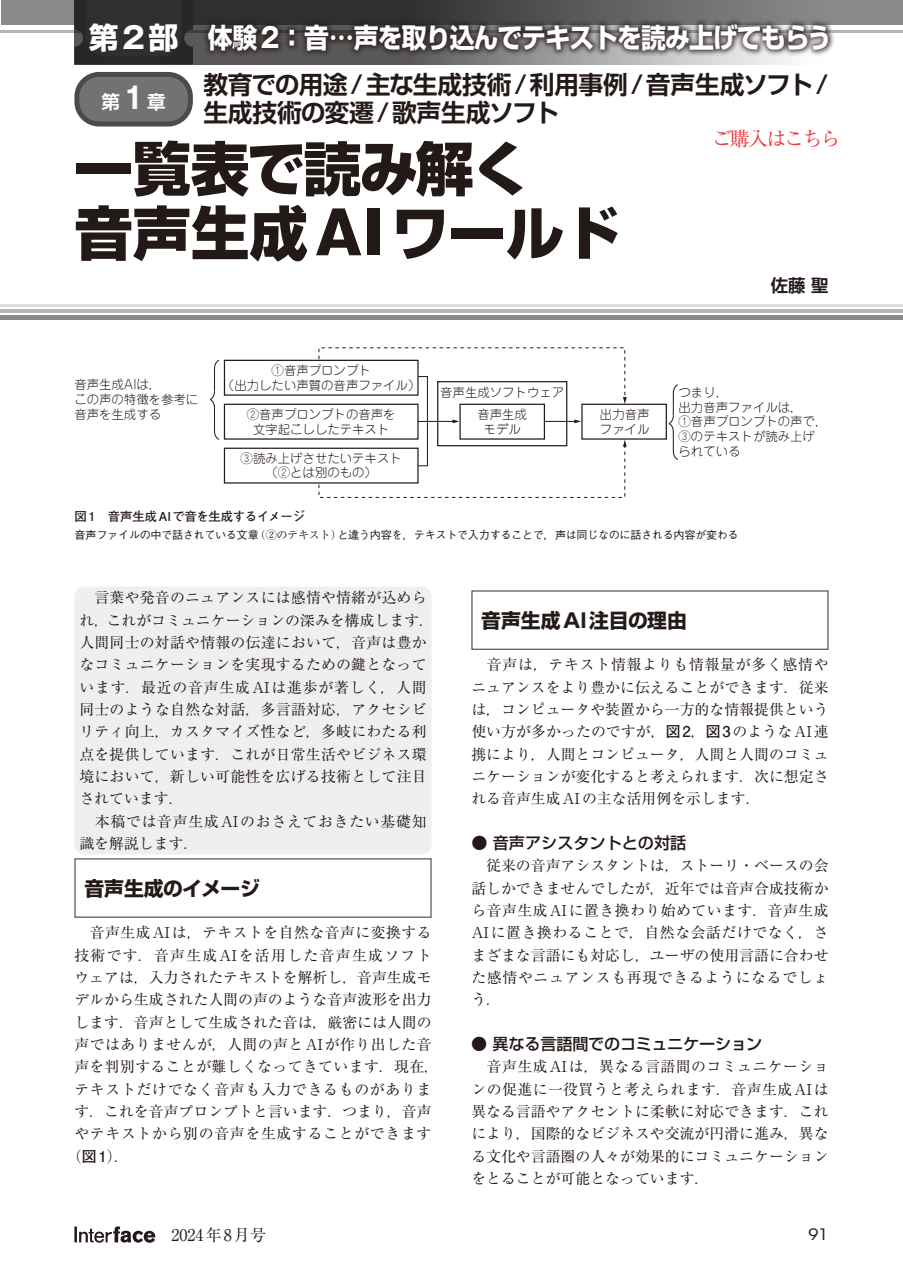
<style>
.page{position:relative;width:903px;height:1275px;background:#fff}
.page>*{position:absolute;margin:0;border:0;box-sizing:border-box;transform-origin:0 0}
.t1{font:800 58.27px/64.4px "Shin Go Pro";letter-spacing:-.035em;color:#231916}
.t2{font:700 27.3px "Shin Go Pro";letter-spacing:-.035em;color:#fff;scale:.91 1}
.t3{font:700 24.85px/28.5px "Shin Go Pro De";letter-spacing:-.015em;color:#231916}
.t4{font:700 19.78px "Shin Go Pro";color:#231916}
.t5{font:700 19.78px "Shin Go Pro";letter-spacing:-.02em;color:#231916}
.t6{font:19.78px "Ryumin Pr 6 N";letter-spacing:-.09em;color:#ee383d}
.t7{font:700 18.55px "Shin Go Pro De";color:#fff}
.t8{font:700 17.32px "Shin Go Pro De";color:#231916}
.t9{font:500 16.1px "Shin Go Pro";letter-spacing:-.01em;color:#231916}
.t10{font:16.1px "Ryumin Pro";color:#231916}
.t11{font:15.58px "ITC Avant Garde Std";color:#231916;scale:1.11 1}
.t12{font:14.88px/22.4px "Ryumin Pro";letter-spacing:.015em;color:#231916;text-align:justify}
.t13{font:14.88px "Ryumin Pro";letter-spacing:.045em;color:#231916}
.t14{font:14.88px "Ryumin Pro";letter-spacing:.085em;color:#231916}
.t15{font:300 12.42px/14.9px "Jun 101 Pro";color:#231916}
.t16{font:700 12.42px "Futo Go B101 Pro";letter-spacing:-.02em;color:#231916}
.t17{font:500 11.2px "Gothic BBB Pro";letter-spacing:-.035em;color:#231916}
.s1{font-size:29.75px}
.s2{font-family:"Gothic MB101 Pro";font-size:29.75px}
.s3{font-family:"Gothic MB101 Pro"}
.s4{font-family:"Gothic MB101 Pro De";font-size:29.75px}
.s5{font-family:"Gothic MB101 Pro De"}
.s6{font-family:"Ryumin Pro";font-weight:400}
.s7{font-family:"Futo Go B101 Pro";font-weight:700}
</style>
<div class="page">
<svg style="left:74px;top:1226px;width:81px;height:17px"></svg>
<hr style="left:0;top:30px;width:903px;height:2px;background:#b5b5b6">
<div style="left:1px;top:0;width:902px;height:25px;background:#898989"></div>
<hr style="left:0;top:309px;width:903px;height:4px;background:#b5b5b6">
<div style="left:0;top:315px;width:903px;height:5px;background:#898989"></div>
<hr style="left:0;top:304px;width:903px;height:2px;background:#dcdddd">
<div style="left:74px;top:587px;width:358px;height:267px;background:#efeff0;border-radius:10px"></div>
<div style="left:74px;top:858px;width:358px;height:60px;border:1px solid #595857"></div>
<div style="left:471px;top:590px;width:357px;height:60px;border:1px solid #595857"></div>
<hr style="left:418px;top:421px;width:36px;height:1px;background:#231916">
<svg style="left:452px;top:419px;width:7px;height:4px"></svg>
<hr style="left:545px;top:421px;width:30px;height:1px;background:#231916">
<svg style="left:574px;top:419px;width:7px;height:4px"></svg>
<div style="left:224px;top:360px;width:195px;height:36px;border:1px solid #231916"></div>
<div style="left:224px;top:404px;width:195px;height:36px;border:1px solid #231916"></div>
<div style="left:459px;top:404px;width:86px;height:36px;border:1px solid #231916"></div>
<div style="left:581px;top:404px;width:86px;height:36px;border:1px solid #231916"></div>
<div style="left:224px;top:448px;width:195px;height:36px;border:1px solid #231916"></div>
<div style="left:418px;top:376px;width:10px;height:90px;border:1px solid #231916"></div>
<svg style="left:668px;top:384px;width:10px;height:76px"></svg>
<svg style="left:209px;top:360px;width:11px;height:80px"></svg>
<svg style="left:318px;top:347px;width:309px;height:57px"></svg>
<svg style="left:318px;top:440px;width:309px;height:58px"></svg>
<svg style="left:74px;top:0;width:829px;height:64px"></svg>
<div style="left:201px;top:17px;width:634px;height:40px;background:#231916;opacity:.75"></div>
<div style="left:77px;top:74px;width:113px;height:50px;background:#727272;border-radius:22px"></div>
<div style="left:74px;top:72px;width:119px;height:54px;border:5px solid #4d4a4a;border-radius:22px"></div>
<h2 class="t2" style="left:89px;top:16px;width:818px"><span class="s1">第</span> <span class="s2">2</span> <span class="s1">部</span> 体験 <span class="s3">2：</span>音<span class="s3">…</span>声を取り込んでテキストを読み上げてもらう</h2>
<p class="t7" style="left:101px;top:87px;width:66px">第<span class="s4">1</span>章</p>
<h3 class="t3" style="left:203px;top:67px;width:626px">教育での用途<span class="s5">/</span>主な生成技術<span class="s5">/</span>利用事例<span class="s5">/</span>音声生成ソフト<span class="s5">/</span>生成技術の変遷<span class="s5">/</span>歌声生成ソフト</h3>
<h1 class="t1" style="left:74px;top:130px;width:547px">一覧表で読み解く<br>音声生成<span class="s3">AI</span>ワールド</h1>
<p class="t15" style="left:272px;top:362px;width:101px">①音声プロンプト</p>
<p class="t15" style="left:74px;top:375px;width:89px">音声生成AIは，</p>
<p class="t15" style="left:222px;top:376px;width:200px">（出力したい声質の音声ファイル）</p>
<p class="t15" style="left:74px;top:390px;width:126px">この声の特徴を参考に音声を生成する</p>
<p class="t15" style="left:440px;top:383px;width:126px">音声生成ソフトウェア</p>
<p class="t15" style="left:247px;top:406px;width:150px;text-align:center">②音声プロンプトの音声を文字起こししたテキスト</p>
<p class="t15" style="left:477px;top:405px;width:51px;text-align:center">音声生成モデル</p>
<p class="t15" style="left:241px;top:449px;width:163px;text-align:center">③読み上げさせたいテキスト（②とは別のもの）</p>
<p class="t15" style="left:600px;top:405px;width:51px">出力音声ファイル</p>
<h3 class="t6" style="left:712px;top:123px;width:130px">ご購入はこちら</h3>
<p class="t8" style="left:771px;top:271px;width:59px">佐藤 聖</p>
<p class="t15" style="left:678px;top:383px;width:150px">つまり，<br>出力音声ファイルは，<br>①音声プロンプトの声で，<br>③のテキストが読み上げられている</p>
<p class="t16" style="left:74px;top:507px;width:232px">図 1　音声生成AIで音を生成するイメージ</p>
<p class="t17" style="left:74px;top:526px;width:666px">音声ファイルの中で話されている文章<span class="s6">（②のテキスト）</span>と違う内容を，テキストで入力することで，声は同じなのに話される内容が変わる</p>
<p class="t12" style="left:79px;top:586px;width:356px;text-align:left">　言葉や発音のニュアンスには感情や情緒が込められ，これがコミュニケーションの深みを構成します．人間同士の対話や情報の伝達において，音声は豊かなコミュニケーションを実現するための鍵となっています．最近の音声生成AIは進歩が著しく，人間同士のような自然な対話，多言語対応，アクセシビリティ向上，カスタマイズ性など，多岐にわたる利点を提供しています．これが日常生活やビジネス環境において，新しい可能性を広げる技術として注目されています．<br>　本稿では音声生成AIのおさえておきたい基礎知識を解説します．</p>
<h3 class="t5" style="left:84px;top:872px;width:177px">音声生成のイメージ</h3>
<p class="t12" style="left:74px;top:920px;width:359px">　音声生成AIは，テキストを自然な音声に変換する</p>
<p class="t14" style="left:74px;top:943px;width:359px">技術です．音声生成AIを活用した音声生成ソフト</p>
<p class="t12" style="left:74px;top:965px;width:359px">ウェアは，入力されたテキストを解析し，音声生成モ</p>
<p class="t12" style="left:74px;top:987px;width:359px">デルから生成された人間の声のような音声波形を出力</p>
<p class="t12" style="left:74px;top:1010px;width:359px">します．音声として生成された音は，厳密には人間の</p>
<p class="t12" style="left:74px;top:1032px;width:359px">声ではありませんが，人間の声とAIが作り出した音</p>
<p class="t12" style="left:74px;top:1054px;width:366px">声を判別することが難しくなってきています．現在，</p>
<p class="t13" style="left:74px;top:1077px;width:359px">テキストだけでなく音声も入力できるものがありま</p>
<p class="t12" style="left:74px;top:1099px;width:359px">す．これを音声プロンプトと言います．つまり，音声</p>
<p class="t13" style="left:74px;top:1122px;width:359px">やテキストから別の音声を生成することができます</p>
<p class="t12" style="left:67px;top:1144px;width:64px">（<span class="s7">図1</span>）．</p>
<h3 class="t4" style="left:481px;top:604px;width:207px">音声生成AI注目の理由</h3>
<p class="t12" style="left:471px;top:653px;width:359px">　音声は，テキスト情報よりも情報量が多く感情やニュアンスをより豊かに伝えることができます．従来は，コンピュータや装置から一方的な情報提供という使い方が多かったのですが，<span class="s7">図2</span>，<span class="s7">図3</span>のようなAI連携により，人間とコンピュータ，人間と人間のコミュニケーションが変化すると考えられます．次に想定される音声生成AIの主な活用例を示します．</p>
<p class="t9" style="left:471px;top:829px;width:216px">● 音声アシスタントとの対話</p>
<p class="t12" style="left:471px;top:854px;width:359px;text-indent:15px">従来の音声アシスタントは，ストーリ・ベースの会話しかできませんでしたが，近年では音声合成技術から音声生成AIに置き換わり始めています．音声生成AIに置き換わることで，自然な会話だけでなく，さまざまな言語にも対応し，ユーザの使用言語に合わせた感情やニュアンスも再現できるようになるでしょう．</p>
<p class="t9" style="left:471px;top:1030px;width:293px">● 異なる言語間でのコミュニケーション</p>
<p class="t12" style="left:471px;top:1054px;width:359px;text-indent:15px">音声生成AIは，異なる言語間のコミュニケーションの促進に一役買うと考えられます．音声生成AIは異なる言語やアクセントに柔軟に対応できます．これにより，国際的なビジネスや交流が円滑に進み，異なる文化や言語圏の人々が効果的にコミュニケーションをとることが可能となっています．</p>
<p class="t10" style="left:155px;top:1222px;width:112px">　2024年8月号</p>
<p class="t11" style="left:808px;top:1225px;width:20px">91</p>
</div>
